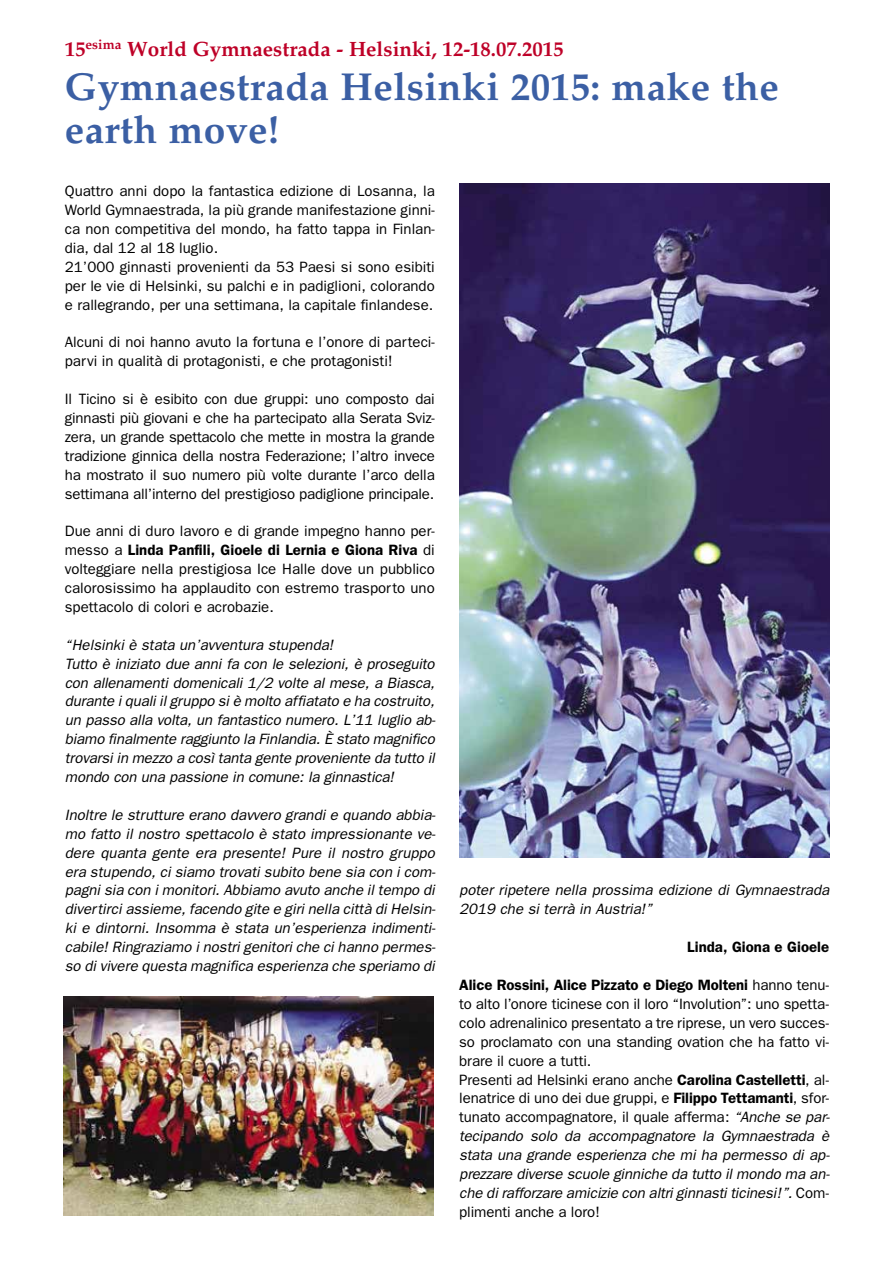
<style>
.page{position:relative;width:893px;height:1263px;background:#fff}
.page>*{position:absolute;margin:0;border:0;box-sizing:border-box;transform-origin:0 0}
.t1{font:700 39px/43.5px "Palatino";letter-spacing:.01em;color:#3b5fa4}
.t2{font:700 20.7px "Palatino";color:#be0027}
.t3{font:15px/18.9px "Franklin Gothic";color:#000}
.t4{font:italic 15px/18.9px "Franklin Gothic";letter-spacing:-.01em;color:#000}
.t5{font:600 15px "Franklin Gothic";color:#000}
.s1{font-weight:600}
.s2{font-style:italic}
</style>
<div class="page">
<img style="left:459px;top:184px;width:370px;height:674px">
<img style="left:64px;top:997px;width:370px;height:218px">
<h2 class="t2" style="left:65px;top:37px;width:500px">15<sup>esima</sup> World Gymnaestrada - Helsinki, 12-18.07.2015</h2>
<h1 class="t1" style="left:65px;top:65px;width:716px">Gymnaestrada Helsinki 2015: make the earth move!</h1>
<p class="t3" style="left:65px;top:182px;width:371px">Quattro anni dopo la fantastica edizione di Losanna, la World Gymnaestrada, la più grande manifestazione ginni&shy;ca non competitiva del mondo, ha fatto tappa in Finlan&shy;dia, dal 12 al 18 luglio.<br>21’000 ginnasti provenienti da 53 Paesi si sono esibiti per le vie di Helsinki, su palchi e in padiglioni, colorando e rallegrando, per una settimana, la capitale finlandese.</p>
<p class="t3" style="left:65px;top:333px;width:371px">Alcuni di noi hanno avuto la fortuna e l’onore di parteci&shy;parvi in qualità di protagonisti, e che protagonisti!</p>
<p class="t3" style="left:65px;top:390px;width:371px;text-align:justify">Il Ticino si è esibito con due gruppi: uno composto dai ginnasti più giovani e che ha partecipato alla Serata Sviz&shy;zera, un grande spettacolo che mette in mostra la grande tradizione ginnica della nostra Federazione; l’altro invece ha mostrato il suo numero più volte durante l’arco della settimana all’interno del prestigioso padiglione principale.</p>
<p class="t3" style="left:65px;top:522px;width:371px;text-align:justify">Due anni di duro lavoro e di grande impegno hanno per&shy;messo a <span class="s1">Linda Panfili, Gioele di Lernia e Giona Riva</span> di volteggiare nella prestigiosa Ice Halle dove un pubblico calorosissimo ha applaudito con estremo trasporto uno spettacolo di colori e acrobazie.</p>
<p class="t4" style="left:65px;top:635px;width:372px">“Helsinki è stata un’avventura stupenda!<br>Tutto è iniziato due anni fa con le selezioni, è proseguito con allenamenti domenicali 1/2 volte al mese, a Biasca, durante i quali il gruppo si è molto affiatato e ha costruito, un passo alla volta, un fantastico numero. L’11 luglio ab&shy;biamo finalmente raggiunto la Finlandia. È stato magnifico trovarsi in mezzo a così tanta gente proveniente da tutto il mondo con una passione in comune: la ginnastica!</p>
<p class="t4" style="left:65px;top:805px;width:372px;text-align:justify">Inoltre le strutture erano davvero grandi e quando abbia&shy;mo fatto il nostro spettacolo è stato impressionante ve&shy;dere quanta gente era presente! Pure il nostro gruppo era stupendo, ci siamo trovati subito bene sia con i com&shy;pagni sia con i monitori. Abbiamo avuto anche il tempo di divertirci assieme, facendo gite e giri nella città di Helsin&shy;ki e dintorni. Insomma è stata un’esperienza indimenti&shy;cabile! Ringraziamo i nostri genitori che ci hanno permes&shy;so di vivere questa magnifica esperienza che speriamo di</p>
<p class="t4" style="left:459px;top:881px;width:371px">poter ripetere nella prossima edizione di Gymnaestrada<br>2019 che si terrà in Austria!”</p>
<p class="t5" style="left:687px;top:938px;width:143px">Linda, Giona e Gioele</p>
<p class="t3" style="left:459px;top:975px;width:372px"><span class="s1">Alice Rossini, Alice Pizzato e Diego Molteni</span> hanno tenu&shy;to alto l’onore ticinese con il loro “Involution”: uno spetta&shy;colo adrenalinico presentato a tre riprese, un vero succes&shy;so proclamato con una standing ovation che ha fatto vi&shy;brare il cuore a tutti.<br>Presenti ad Helsinki erano anche <span class="s1">Carolina Castelletti</span>, al&shy;lenatrice di uno dei due gruppi, e <span class="s1">Filippo Tettamanti</span>, sfor&shy;tunato accompagnatore, il quale afferma: <span class="s2">“Anche se par&shy;tecipando solo da accompagnatore la Gymnaestrada è stata una grande esperienza che mi ha permesso di ap&shy;prezzare diverse scuole ginniche da tutto il mondo ma an&shy;che di rafforzare amicizie con altri ginnasti ticinesi!”.</span> Com&shy;plimenti anche a loro!</p>
</div>
